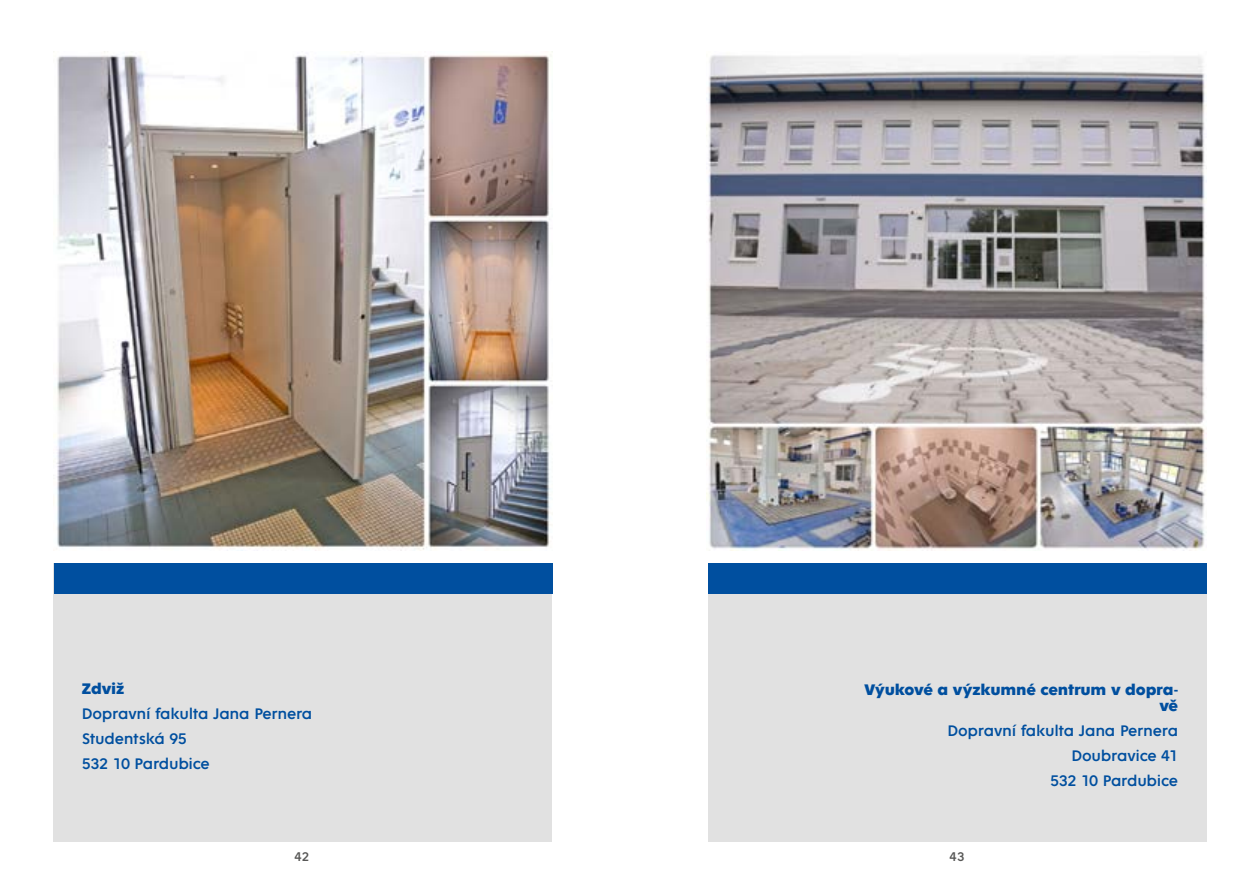
<style>
.page{position:relative;width:1259px;height:893px;background:#fff}
.page>*{position:absolute;margin:0;border:0;box-sizing:border-box;transform-origin:0 0}
.t1{font:16.5px/25px "Fenomen Sans";letter-spacing:-.02em;color:#004f9f}
.t2{font:700 16.5px/16.5px "Fenomen Sans";letter-spacing:-.01em;color:#004f9f;text-align:right}
.t3{font:13.5px "Fenomen Sans";color:#575756}
</style>
<div class="page">
<img style="left:53px;top:51px;width:500px;height:500px">
<div style="left:54px;top:563px;width:498px;height:279px;background:#e1e1e1"></div>
<div style="left:54px;top:563px;width:498px;height:31px;background:#004f9f"></div>
<img style="left:706px;top:55px;width:499px;height:496px">
<div style="left:708px;top:563px;width:498px;height:279px;background:#e1e1e1"></div>
<div style="left:708px;top:563px;width:498px;height:31px;background:#004f9f"></div>
<p class="t2" style="left:82px;top:680px;width:44px">Zdviž</p>
<p class="t1" style="left:82px;top:701px;width:232px">Dopravní fakulta Jana Pernera<br>Studentská 95<br>532 10 Pardubice</p>
<p class="t2" style="left:864px;top:681px;width:315px">Výukové a výzkumné centrum v dopra&shy;vě</p>
<p class="t1" style="left:947px;top:719px;width:232px;text-align:right">Dopravní fakulta Jana Pernera<br>Doubravice 41<br>532 10 Pardubice</p>
<p class="t3" style="left:294px;top:850px;width:16px">42</p>
<p class="t3" style="left:949px;top:850px;width:16px">43</p>
</div>
